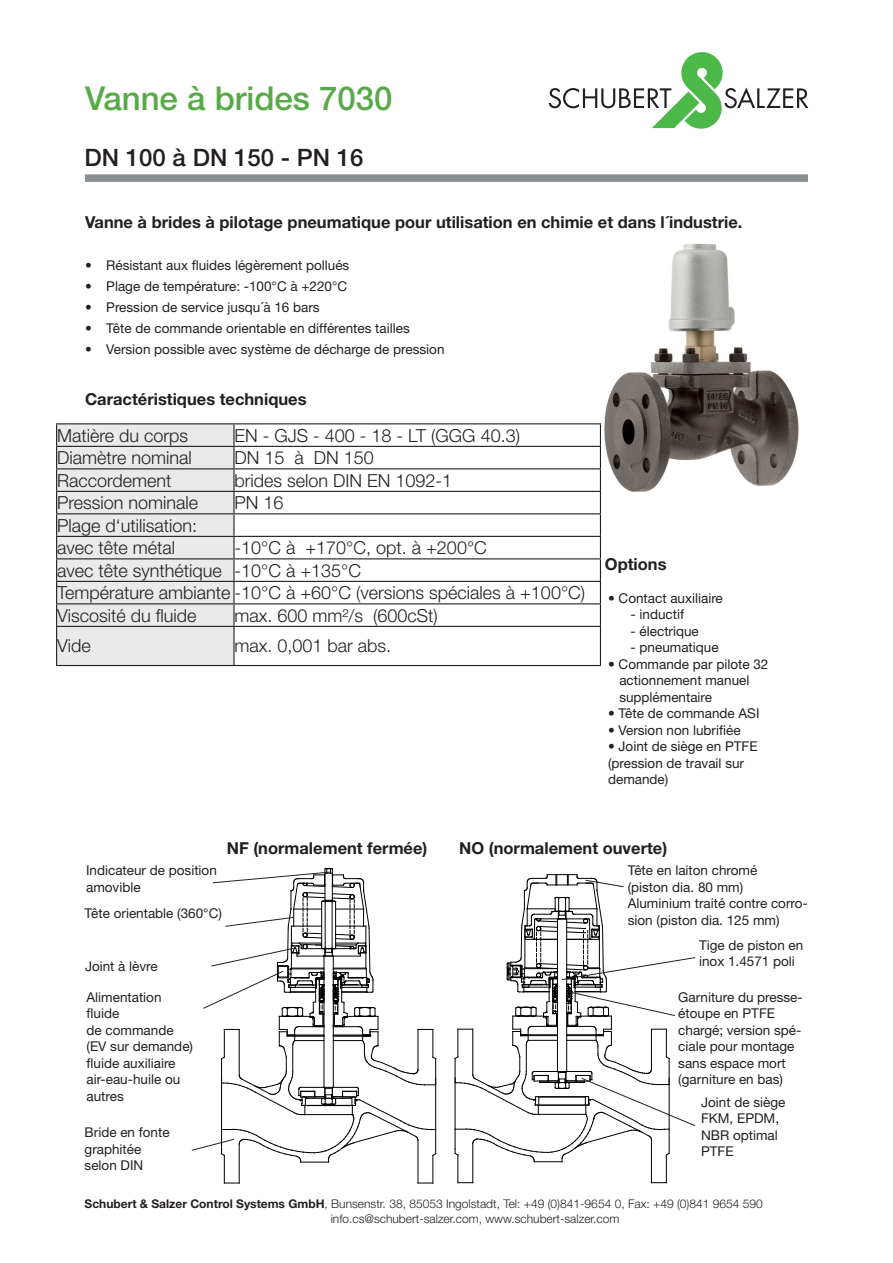
<style>
.page{position:relative;width:893px;height:1263px;background:#fff}
.page>*{position:absolute;margin:0;border:0;box-sizing:border-box;transform-origin:0 0}
.t1{font:500 33px "Helvetica Neue LT Std";color:#58aa48}
.t2{font:500 24px "Helvetica Neue LT Std";color:#231f20}
.Text{font:300 18px "Helvetica Neue LT Std";color:#231f20}
.Überschrift{font:700 16.5px "Helvetica Neue LT Std";color:#231f20}
.Text-2{font:13.5px/16.5px "Helvetica Neue LT Std";color:#231f20}
.t3{font:300 12px/15px "Helvetica Neue LT Std";color:#231f20}
.s1{font-weight:700}
</style>
<div class="page">
<svg style="left:549px;top:52px;width:259px;height:77px"></svg>
<svg style="left:85px;top:174px;width:723px;height:8px;background:#909496"></svg>
<img style="left:604px;top:243px;width:195px;height:249px">
<svg style="left:191px;top:868px;width:245px;height:316px"></svg>
<svg style="left:454px;top:874px;width:242px;height:309px"></svg>
<svg style="left:235px;top:424px;width:365px;height:241px"></svg>
<hr style="left:234px;top:536px;width:367px;height:1px;background:#231f20">
<hr style="left:234px;top:446px;width:367px;height:1px;background:#231f20">
<hr style="left:234px;top:468px;width:367px;height:1px;background:#231f20">
<hr style="left:234px;top:491px;width:367px;height:1px;background:#231f20">
<hr style="left:234px;top:513px;width:367px;height:1px;background:#231f20">
<hr style="left:234px;top:558px;width:367px;height:1px;background:#231f20">
<hr style="left:234px;top:581px;width:367px;height:1px;background:#231f20">
<hr style="left:234px;top:603px;width:367px;height:1px;background:#231f20">
<hr style="left:234px;top:626px;width:367px;height:1px;background:#231f20">
<hr style="left:233px;top:424px;width:2px;height:22px;background:#231f20">
<hr style="left:233px;top:447px;width:2px;height:21px;background:#231f20">
<hr style="left:233px;top:469px;width:2px;height:22px;background:#231f20">
<hr style="left:233px;top:492px;width:2px;height:21px;background:#231f20">
<hr style="left:233px;top:514px;width:2px;height:22px;background:#231f20">
<hr style="left:233px;top:537px;width:2px;height:21px;background:#231f20">
<hr style="left:233px;top:559px;width:2px;height:22px;background:#231f20">
<hr style="left:233px;top:582px;width:2px;height:21px;background:#231f20">
<hr style="left:233px;top:604px;width:2px;height:22px;background:#231f20">
<hr style="left:233px;top:627px;width:2px;height:38px;background:#231f20">
<hr style="left:56px;top:423px;width:178px;height:1px;background:#231f20">
<hr style="left:234px;top:423px;width:367px;height:1px;background:#231f20">
<svg style="left:56px;top:424px;width:178px;height:241px;background:#dfdfdf"></svg>
<svg style="left:600px;top:424px;width:1px;height:202px"></svg>
<hr style="left:56px;top:627px;width:1px;height:38px;background:#231f20">
<hr style="left:600px;top:627px;width:1px;height:38px;background:#231f20">
<hr style="left:56px;top:665px;width:178px;height:1px;background:#231f20">
<hr style="left:234px;top:665px;width:367px;height:1px;background:#231f20">
<p class="t1" style="left:85px;top:79px;width:309px">Vanne à brides 7030</p>
<p class="t2" style="left:85px;top:143px;width:280px">DN 100 à DN 150 - PN 16</p>
<p class="Überschrift" style="left:85px;top:212px;width:659px">Vanne à brides à pilotage pneumatique pour utilisation en chimie et dans l´industrie.</p>
<p class="Text-2" style="left:85px;top:257px;width:266px">• Résistant aux fluides légèrement pollués</p>
<p class="Text-2" style="left:85px;top:278px;width:264px">• Plage de température: -100°C à +220°C</p>
<p class="Text-2" style="left:85px;top:299px;width:236px">• Pression de service jusqu´à 16 bars</p>
<p class="Text-2" style="left:85px;top:320px;width:326px">• Tête de commande orientable en différentes tailles</p>
<p class="Text-2" style="left:85px;top:341px;width:361px">• Version possible avec système de décharge de pression</p>
<p class="Überschrift" style="left:85px;top:389px;width:223px">Caractéristiques techniques</p>
<p class="Text" style="left:57px;top:424px;width:133px">Matière du corps</p>
<p class="Text" style="left:235px;top:424px;width:287px">EN - GJS - 400 - 18 - LT (GGG 40.3)</p>
<p class="Text" style="left:57px;top:447px;width:136px">Diamètre nominal</p>
<p class="Text" style="left:235px;top:447px;width:141px">DN 15 à DN 150</p>
<p class="Text" style="left:57px;top:469px;width:116px">Raccordement</p>
<p class="Text" style="left:235px;top:469px;width:219px">brides selon DIN EN 1092-1</p>
<p class="Text" style="left:57px;top:492px;width:143px">Pression nominale</p>
<p class="Text" style="left:235px;top:492px;width:51px">PN 16</p>
<p class="Text" style="left:57px;top:514px;width:142px">Plage d‘utilisation:</p>
<p class="Text" style="left:57px;top:537px;width:120px">avec tête métal</p>
<p class="Text" style="left:235px;top:537px;width:254px">-10°C à +170°C, opt. à +200°C</p>
<p class="Text" style="left:57px;top:559px;width:166px">avec tête synthétique</p>
<p class="Text" style="left:235px;top:559px;width:128px">-10°C à +135°C</p>
<p class="Text" style="left:57px;top:582px;width:529px">Température ambiante -10°C à +60°C (versions spéciales à +100°C)</p>
<p class="Text" style="left:57px;top:604px;width:141px">Viscosité du fluide</p>
<p class="Text" style="left:235px;top:604px;width:205px">max. 600 mm²/s (600cSt)</p>
<p class="Text" style="left:57px;top:635px;width:35px">Vide</p>
<p class="Text" style="left:235px;top:635px;width:158px">max. 0,001 bar abs.</p>
<p class="Überschrift" style="left:605px;top:554px;width:63px">Options</p>
<p class="Text-2" style="left:608px;top:589px;width:116px">• Contact auxiliaire</p>
<p class="Text-2" style="left:631px;top:606px;width:55px">- inductif</p>
<p class="Text-2" style="left:631px;top:622px;width:70px">- électrique</p>
<p class="Text-2" style="left:631px;top:639px;width:90px">- pneumatique</p>
<p class="Text-2" style="left:608px;top:655px;width:162px">• Commande par pilote 32</p>
<p class="Text-2" style="left:619px;top:672px;width:132px">actionnement manuel</p>
<p class="Text-2" style="left:619px;top:688px;width:94px">supplémentaire</p>
<p class="Text-2" style="left:608px;top:705px;width:153px">• Tête de commande ASI</p>
<p class="Text-2" style="left:608px;top:721px;width:134px">• Version non lubrifiée</p>
<p class="Text-2" style="left:608px;top:738px;width:151px">• Joint de siège en PTFE (pression de travail sur demande)</p>
<p class="Überschrift" style="left:227px;top:838px;width:202px">NF (normalement fermée)</p>
<p class="Überschrift" style="left:459px;top:838px;width:210px">NO (normalement ouverte)</p>
<p class="Text-2" style="left:86px;top:862px;width:132px">Indicateur de position amovible</p>
<p class="Text-2" style="left:85px;top:905px;width:139px">Tête orientable (360°C)</p>
<p class="Text-2" style="left:85px;top:958px;width:74px">Joint à lèvre</p>
<p class="Text-2" style="left:87px;top:988px;width:77px">Alimentation fluide</p>
<p class="Text-2" style="left:87px;top:1021px;width:108px">de commande (EV sur demande) fluide auxiliaire air-eau-huile ou autres</p>
<p class="Text-2" style="left:85px;top:1124px;width:87px">Bride en fonte graphitée</p>
<p class="Text-2" style="left:85px;top:1157px;width:60px">selon DIN</p>
<p class="Text-2" style="left:628px;top:862px;width:131px">Tête en laiton chromé</p>
<p class="Text-2" style="left:628px;top:878px;width:117px">(piston dia. 80 mm)</p>
<p class="Text-2" style="left:628px;top:895px;width:182px">Aluminium traité contre corro&shy;sion (piston dia. 125 mm)</p>
<p class="Text-2" style="left:699px;top:936px;width:106px">Tige de piston en</p>
<p class="Text-2" style="left:699px;top:953px;width:97px">inox 1.4571 poli</p>
<p class="Text-2" style="left:678px;top:988px;width:126px">Garniture du presse&shy;étoupe en PTFE chargé; version spé&shy;ciale pour montage sans espace mort (garniture en bas)</p>
<p class="Text-2" style="left:701px;top:1093px;width:86px">Joint de siège<br>FKM, EPDM,<br>NBR optimal<br>PTFE</p>
<p class="t3" style="left:331px;top:1196px;width:434px;text-indent:-246px"><span class="s1">Schubert &amp; Salzer Control Systems GmbH</span>, Bunsenstr. 38, 85053 Ingolstadt, Tel: +49 (0)841-9654 0, Fax: +49 (0)841 9654 590 info.cs@schubert-salzer.com, www.schubert-salzer.com</p>
</div>
